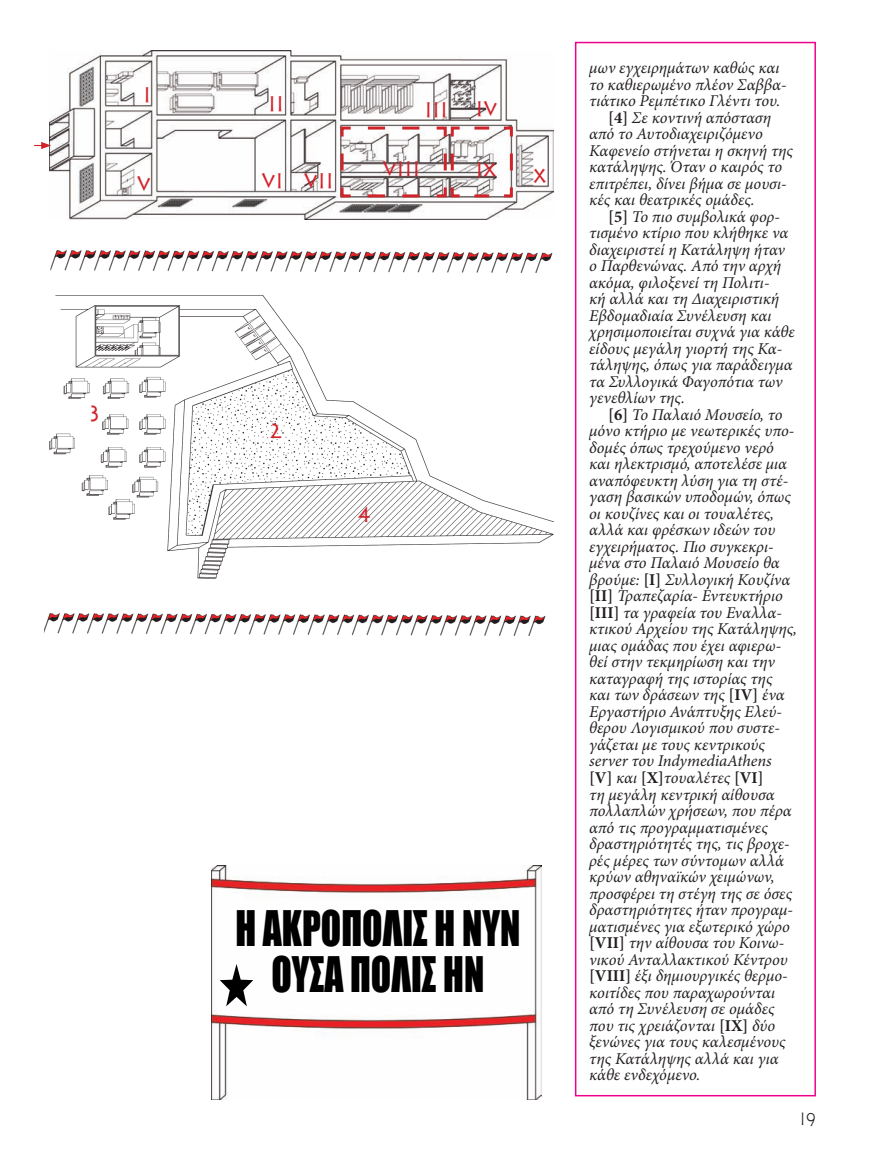
<style>
.page{position:relative;width:872px;height:1170px;background:#fff}
.page>*{position:absolute;margin:0;border:0;box-sizing:border-box;transform-origin:0 0}
.t1{font:45px "Impact";color:#000;scale:.83 1}
.t2{font:21px "PF Hellenica Serif Pro";color:#d1232a}
.t3{font:300 18px "PF Hellenica Serif Pro";color:#231f20}
.t4{font:italic 16.5px/16.5px "Minion Pro";color:#231f20}
.s1{font-weight:700;font-style:normal}
</style>
<div class="page">
<div style="left:575px;top:42px;width:241px;height:1054px;border:2px solid #ed028c"></div>
<img style="left:50px;top:295px;width:503px;height:283px">
<img style="left:50px;top:51px;width:503px;height:169px">
<img style="left:50px;top:250px;width:503px;height:23px">
<img style="left:44px;top:613px;width:502px;height:23px">
<svg style="left:34px;top:142px;width:17px;height:7px"></svg>
<img style="left:211px;top:865px;width:331px;height:234px">
<svg style="left:220px;top:963px;width:33px;height:43px"></svg>
<svg style="left:339px;top:125px;width:175px;height:74px"></svg>
<p class="t2" style="left:143px;top:82px;width:9px">I</p>
<p class="t2" style="left:268px;top:91px;width:17px">II</p>
<p class="t2" style="left:424px;top:97px;width:25px">III</p>
<p class="t2" style="left:475px;top:96px;width:23px">IV</p>
<p class="t2" style="left:137px;top:171px;width:16px">V</p>
<p class="t2" style="left:261px;top:168px;width:23px">VI</p>
<p class="t2" style="left:304px;top:168px;width:31px">VII</p>
<p class="t2" style="left:382px;top:156px;width:39px">VIII</p>
<p class="t2" style="left:475px;top:157px;width:22px">IX</p>
<p class="t2" style="left:533px;top:163px;width:14px">X</p>
<p class="t2" style="left:89px;top:400px;width:12px">3</p>
<p class="t2" style="left:270px;top:419px;width:13px">2</p>
<p class="t2" style="left:358px;top:501px;width:14px">4</p>
<p class="t1" style="left:235px;top:893px;width:345px">Η ΑΚΡΟΠΟΛΙΣ Η ΝΥΝ</p>
<p class="t1" style="left:271px;top:939px;width:258px">ΟΥΣΑ ΠΟΛΙΣ ΗΝ</p>
<p class="t4" style="left:589px;top:59px;width:199px">μων εγχειρημάτων καθώς και το καθιερωμένο πλέον Σαββα&shy;τιάτικο Ρεμπέτικο Γλέντι του.</p>
<p class="t4" style="left:589px;top:109px;width:205px;text-indent:19px"><span class="s1">[4]</span> Σε κοντινή απόσταση από το Αυτοδιαχειριζόμενο<br>Καφενείο στήνεται η σκηνή της κατάληψης. Όταν ο καιρός το επιτρέπει, δίνει βήμα σε μουσι&shy;κές και θεατρικές ομάδες.</p>
<p class="t4" style="left:589px;top:208px;width:207px;text-indent:19px"><span class="s1">[5]</span> Το πιο συμβολικά φορ&shy;τισμένο κτίριο που κλήθηκε να διαχειριστεί η Κατάληψη ήταν ο Παρθενώνας. Από την αρχή ακόμα, φιλοξενεί τη Πολιτι-<br>κή αλλά και τη Διαχειριστική<br>Εβδομαδιαία Συνέλευση και χρησιμοποιείται συχνά για κάθε είδους μεγάλη γιορτή της Κα&shy;τάληψης, όπως για παράδειγμα τα Συλλογικά Φαγοπότια των γενεθλίων της.</p>
<p class="t4" style="left:589px;top:406px;width:209px;text-indent:19px"><span class="s1">[6]</span> Το Παλαιό Μουσείο, το μόνο κτήριο με νεωτερικές υπο&shy;δομές όπως τρεχούμενο νερό και ηλεκτρισμό, αποτελέσε μια αναπόφευκτη λύση για τη στέ&shy;γαση βασικών υποδομών, όπως οι κουζίνες και οι τουαλέτες, αλλά και φρέσκων ιδεών του εγχειρήματος. Πιο συγκεκρι&shy;μένα στο Παλαιό Μουσείο θα βρούμε: <span class="s1">[Ι]</span> Συλλογική Κουζίνα <span class="s1">[ΙΙ]</span> Τραπεζαρία- Εντευκτήριο <span class="s1">[ΙΙΙ]</span> τα γραφεία του Εναλλα&shy;κτικού Αρχείου της Κατάληψης, μιας ομάδας που έχει αφιερω&shy;θεί στην τεκμηρίωση και την καταγραφή της ιστορίας της και των δράσεων της <span class="s1">[ΙV]</span> ένα<br>Εργαστήριο Ανάπτυξης Ελεύ&shy;θερου Λογισμικού που συστε&shy;γάζεται με τους κεντρικούς server του IndymediaAthens <span class="s1">[V]</span> και <span class="s1">[Χ]</span>τουαλέτες <span class="s1">[VI]<br></span>τη μεγάλη κεντρική αίθουσα πολλαπλών χρήσεων, που πέρα από τις προγραμματισμένες δραστηριότητές της, τις βροχε&shy;ρές μέρες των σύντομων αλλά κρύων αθηναϊκών χειμώνων, προσφέρει τη στέγη της σε όσες δραστηριότητες ήταν προγραμ&shy;ματισμένες για εξωτερικό χώρο <span class="s1">[VΙI]</span> την αίθουσα του Κοινω&shy;νικού Ανταλλακτικού Κέντρου <span class="s1">[VIΙΙ]</span> έξι δημιουργικές θερμο&shy;κοιτίδες που παραχωρούνται από τη Συνέλευση σε ομάδες που τις χρειάζονται <span class="s1">[IΧ]</span> δύο ξενώνες για τους καλεσμένους της Κατάληψης αλλά και για κάθε ενδεχόμενο.</p>
<p class="t3" style="left:799px;top:1107px;width:18px">19</p>
</div>
